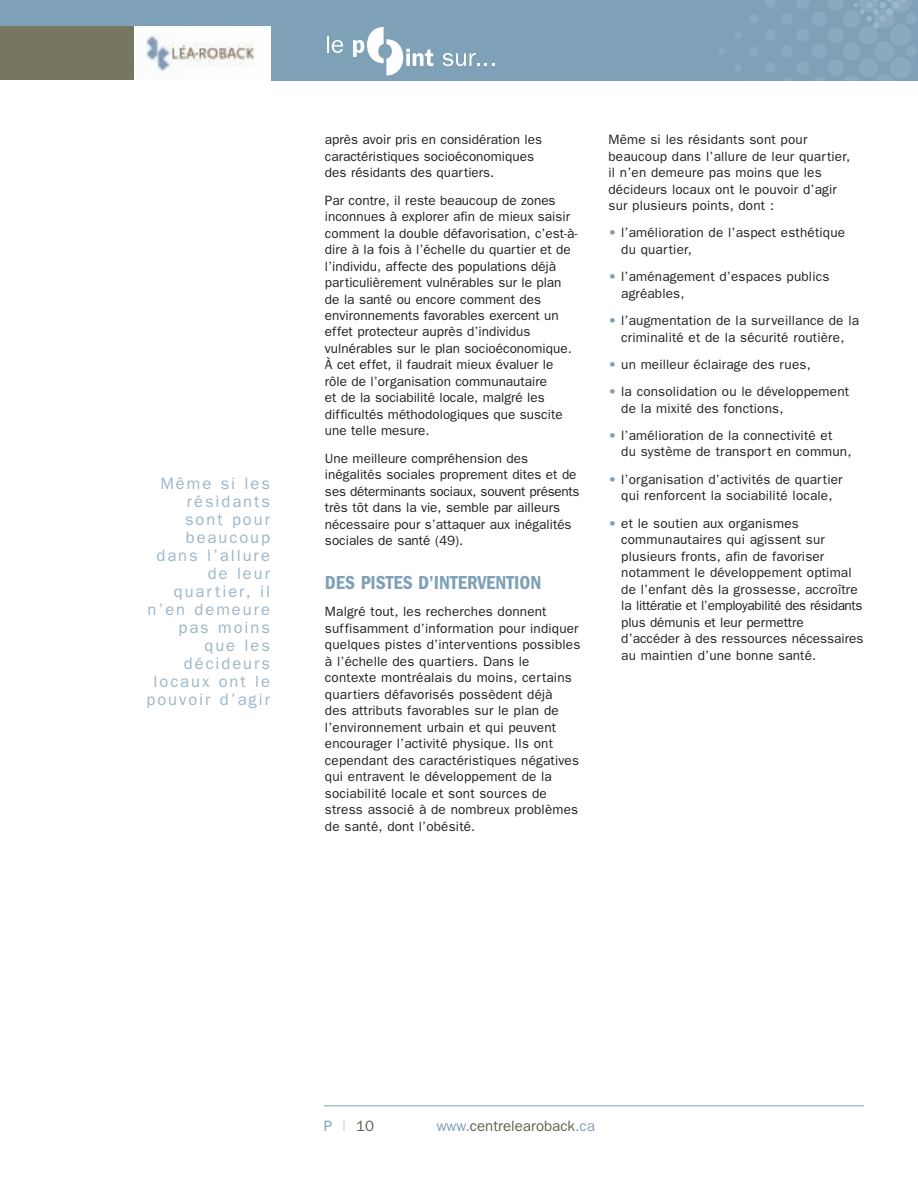
<style>
.page{position:relative;width:918px;height:1188px;background:#fff}
.page>*{position:absolute;margin:0;border:0;box-sizing:border-box;transform-origin:0 0}
.t1{font:600 condensed 19.5px "Franklin Gothic";color:#7ea1b7}
.t2{font:16.5px/18px "Franklin Gothic";letter-spacing:.12em;color:#9bb6c8;text-align:right}
.t3{font:15px "Franklin Gothic";color:#60614b}
.t4{font:13.5px/16.5px "Franklin Gothic";letter-spacing:.01em;color:#231f20}
.s1{color:#7ea1b7}
.s2{color:#b7cad8}
</style>
<div class="page">
<hr style="left:324px;top:1105px;width:540px;height:1px;background:#7ea1b7">
<div style="left:0;top:0;width:918px;height:81px;background:#7ea1b7"></div>
<svg style="left:719px;top:49px;width:5px;height:5px"></svg>
<svg style="left:734px;top:0;width:183px;height:81px"></svg>
<div style="left:0;top:26px;width:271px;height:55px;background:#fff"></div>
<img style="left:146px;top:35px;width:109px;height:37px">
<svg style="left:327px;top:36px;width:16px;height:17px"></svg>
<svg style="left:353px;top:27px;width:80px;height:49px"></svg>
<svg style="left:443px;top:53px;width:51px;height:13px"></svg>
<div style="left:0;top:26px;width:134px;height:53px;background:#777761"></div>
<p class="t2" style="left:146px;top:474px;width:125px">Même si les résidants sont pour beaucoup dans l’allure de leur quartier, il n’en demeure pas moins que les décideurs locaux ont le pouvoir d’agir</p>
<p class="t4" style="left:325px;top:131px;width:219px">après avoir pris en considération les caractéristiques socioéconomiques des résidants des quartiers.</p>
<p class="t4" style="left:325px;top:192px;width:254px">Par contre, il reste beaucoup de zones inconnues à explorer afin de mieux saisir comment la double défavorisation, c’est-à&shy;dire à la fois à l’échelle du quartier et de l’individu, affecte des populations déjà particulièrement vulnérables sur le plan de la santé ou encore comment des environnements favorables exercent un effet protecteur auprès d’individus vulnérables sur le plan socioéconomique.<br>À cet effet, il faudrait mieux évaluer le rôle de l’organisation communautaire<br>et de la sociabilité locale, malgré les difficultés méthodologiques que suscite une telle mesure.</p>
<p class="t4" style="left:325px;top:450px;width:256px">Une meilleure compréhension des inégalités sociales proprement dites et de ses déterminants sociaux, souvent présents très tôt dans la vie, semble par ailleurs nécessaire pour s’attaquer aux inégalités sociales de santé (49).</p>
<h1 class="t1" style="left:325px;top:576px;width:218px">DES PISTES D’INTERVENTION</h1>
<p class="t4" style="left:325px;top:603px;width:257px">Malgré tout, les recherches donnent suffisamment d’information pour indiquer quelques pistes d’interventions possibles à l’échelle des quartiers. Dans le contexte montréalais du moins, certains quartiers défavorisés possèdent déjà<br>des attributs favorables sur le plan de l’environnement urbain et qui peuvent encourager l’activité physique. Ils ont cependant des caractéristiques négatives qui entravent le développement de la sociabilité locale et sont sources de stress associé à de nombreux problèmes de santé, dont l’obésité.</p>
<p class="t4" style="left:608px;top:131px;width:243px">Même si les résidants sont pour beaucoup dans l’allure de leur quartier, il n’en demeure pas moins que les décideurs locaux ont le pouvoir d’agir sur plusieurs points, dont :</p>
<p class="t4" style="left:621px;top:225px;width:225px;text-indent:-13px"><span class="s1">•</span> l’amélioration de l’aspect esthétique du quartier,</p>
<p class="t4" style="left:621px;top:268px;width:210px;text-indent:-13px"><span class="s1">•</span> l’aménagement d’espaces publics agréables,</p>
<p class="t4" style="left:608px;top:312px;width:252px;text-align:center"><span class="s1">•</span> l’augmentation de la surveillance de la criminalité et de la sécurité routière,</p>
<p class="t4" style="left:608px;top:356px;width:204px"><span class="s1">•</span> un meilleur éclairage des rues,</p>
<p class="t4" style="left:621px;top:383px;width:229px;text-indent:-13px"><span class="s1">•</span> la consolidation ou le développement de la mixité des fonctions,</p>
<p class="t4" style="left:621px;top:427px;width:232px;text-indent:-13px"><span class="s1">•</span> l’amélioration de la connectivité et<br>du système de transport en commun,</p>
<p class="t4" style="left:608px;top:471px;width:236px;text-align:center"><span class="s1">•</span> l’organisation d’activités de quartier qui renforcent la sociabilité locale,</p>
<p class="t4" style="left:621px;top:515px;width:244px;text-indent:-13px"><span class="s1">•</span> et le soutien aux organismes communautaires qui agissent sur plusieurs fronts, afin de favoriser notamment le développement optimal de l’enfant dès la grossesse, accroître la littératie et l’employabilité des résidants plus démunis et leur permettre d’accéder à des ressources nécessaires au maintien d’une bonne santé.</p>
<p class="t3" style="left:324px;top:1117px;width:52px"><span class="s1">P</span><span class="s2">|</span>10</p>
<p class="t3" style="left:437px;top:1117px;width:160px"><span class="s1">www.</span>centrelearoback<span class="s1">.ca</span></p>
</div>
